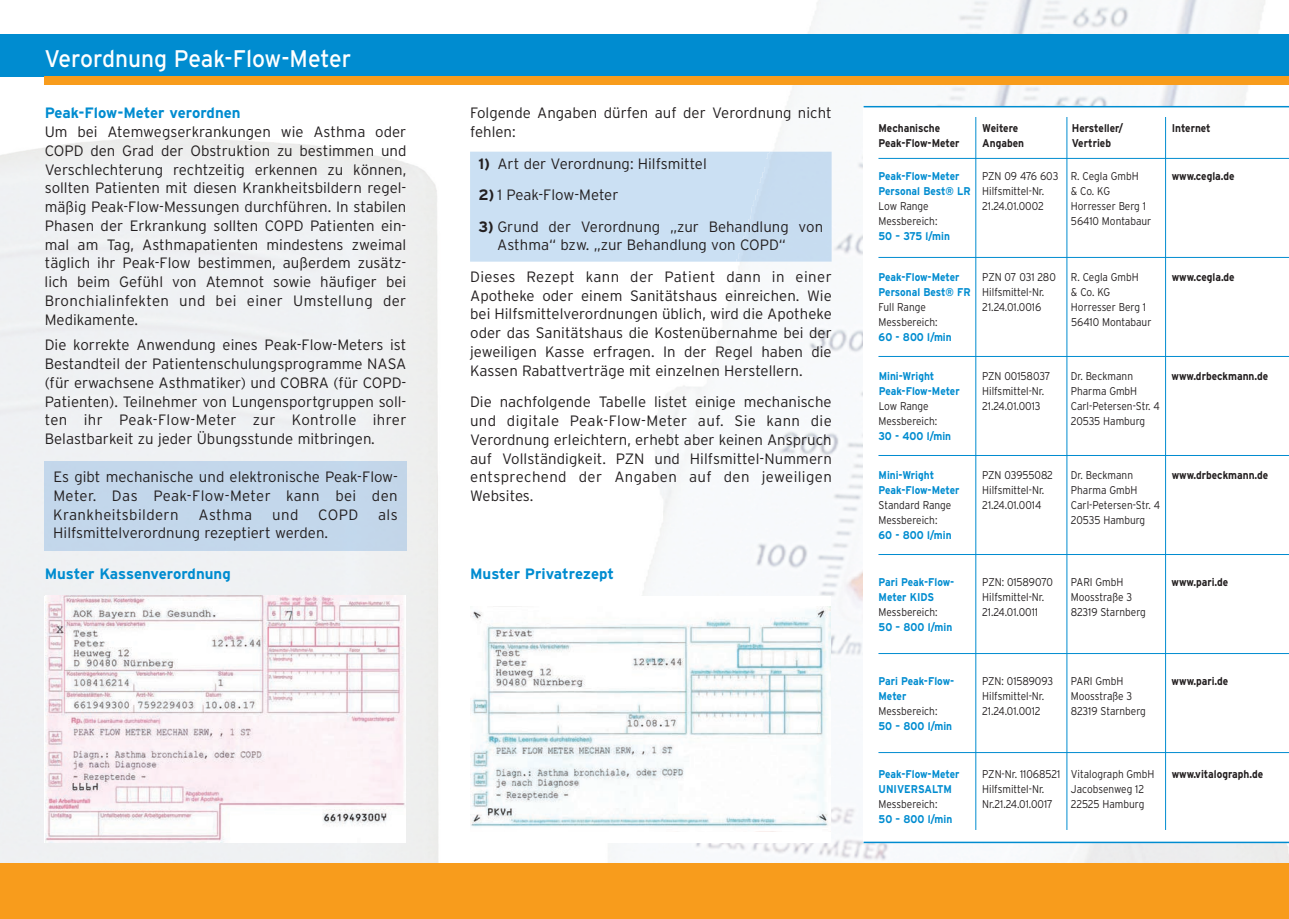
<style>
.page{position:relative;width:1289px;height:919px;background:#fff}
.page>*{position:absolute;margin:0;border:0;box-sizing:border-box;transform-origin:0 0}
.t1{font:24px "Interstate";color:#fff;scale:.95 1}
.t2{font:300 15px/18.8px "Interstate";color:#231f20;text-align:justify}
.t3{font:700 15px "Interstate";color:#008cd0}
.t4{font:300 11.25px/15px "Interstate";color:#231f20;scale:.9 1}
.t5{font:700 11.25px/15px "Interstate";color:#008cd0;scale:.9 1}
.t6{font:700 11.25px/15px "Interstate";color:#231f20;scale:.9 1}
.s1{font-weight:700}
</style>
<div class="page">
<img style="left:600px;top:0;width:688px;height:863px">
<div style="left:0;top:34px;width:1288px;height:43px;background:#008cd0"></div>
<div style="left:0;top:863px;width:1288px;height:55px;background:#f89c1c"></div>
<div style="left:45px;top:77px;width:1243px;height:8px;background:#f89c1c"></div>
<img style="left:45px;top:595px;width:361px;height:247px">
<div style="left:470px;top:595px;width:360px;height:247px;background:#fff"></div>
<img style="left:470px;top:606px;width:360px;height:221px">
<div style="left:45px;top:461px;width:361px;height:89px;background:#c3d7eb"></div>
<div style="left:470px;top:152px;width:266px;height:109px;background:#cbe0f3"></div>
<div style="left:736px;top:152px;width:95px;height:109px;background:#c7dcf0"></div>
<div style="left:863px;top:106px;width:425px;height:736px;background:#fff"></div>
<hr style="left:975px;top:117px;width:1px;height:712px;background:#008cd0">
<hr style="left:1066px;top:117px;width:1px;height:712px;background:#008cd0">
<hr style="left:1165px;top:117px;width:1px;height:712px;background:#008cd0">
<hr style="left:878px;top:158px;width:410px;height:1px;background:#008cd0">
<hr style="left:878px;top:257px;width:410px;height:1px;background:#008cd0">
<hr style="left:878px;top:356px;width:410px;height:1px;background:#008cd0">
<hr style="left:878px;top:455px;width:410px;height:1px;background:#008cd0">
<hr style="left:878px;top:554px;width:410px;height:1px;background:#008cd0">
<hr style="left:878px;top:653px;width:410px;height:1px;background:#008cd0">
<hr style="left:878px;top:752px;width:410px;height:1px;background:#008cd0">
<hr style="left:863px;top:106px;width:425px;height:1px;background:#008cd0">
<hr style="left:863px;top:841px;width:425px;height:2px;background:#008cd0">
<h1 class="t1" style="left:45px;top:44px;width:324px">Verordnung Peak-Flow-Meter</h1>
<p class="t3" style="left:45px;top:104px;width:197px">Peak-Flow-Meter verordnen</p>
<p class="t2" style="left:45px;top:122px;width:363px">Um bei Atemwegserkrankungen wie Asthma oder COPD den Grad der Obstruktion zu bestimmen und Verschlechterung rechtzeitig erkennen zu können, sollten Patienten mit diesen Krankheitsbildern regel&shy;mäßig Peak-Flow-Messungen durchführen. In stabilen Phasen der Erkrankung sollten COPD Patienten ein&shy;mal am Tag, Asthmapatienten mindestens zweimal täglich ihr Peak-Flow bestimmen, außerdem zusätz&shy;lich beim Gefühl von Atemnot sowie häufiger bei Bronchialinfekten und bei einer Umstellung der Medikamente.</p>
<p class="t2" style="left:45px;top:335px;width:363px">Die korrekte Anwendung eines Peak-Flow-Meters ist Bestandteil der Patientenschulungsprogramme NASA (für erwachsene Asthmatiker) und COBRA (für COPD-Patienten). Teilnehmer von Lungensportgruppen soll&shy;ten ihr Peak-Flow-Meter zur Kontrolle ihrer Belastbarkeit zu jeder Übungsstunde mitbringen.</p>
<p class="t2" style="left:53px;top:467px;width:346px">Es gibt mechanische und elektronische Peak-Flow-Meter. Das Peak-Flow-Meter kann bei den Krankheits bildern</p>
<p class="t2" style="left:198px;top:505px;width:55px">Asthma</p>
<p class="t2" style="left:272px;top:505px;width:28px">und</p>
<p class="t2" style="left:318px;top:505px;width:42px">COPD</p>
<p class="t2" style="left:378px;top:505px;width:21px">als</p>
<p class="t2" style="left:53px;top:523px;width:276px">Hilfsmittelverordnung rezeptiert werden.</p>
<p class="t2" style="left:470px;top:104px;width:363px">Folgende Angaben dürfen auf der Verordnung nicht fehlen:</p>
<p class="t2" style="left:478px;top:154px;width:230px"><span class="s1">1)</span> Art der Verordnung: Hilfsmittel</p>
<p class="t2" style="left:478px;top:185px;width:141px"><span class="s1">2)</span> 1 Peak-Flow-Meter</p>
<p class="t2" style="left:497px;top:217px;width:327px;text-indent:-19px"><span class="s1">3)</span> Grund der Verordnung „zur Behandlung von<br>Asthma“ bzw. „zur Behandlung von COPD“</p>
<p class="t2" style="left:470px;top:267px;width:363px">Dieses Rezept kann der Patient dann in einer Apotheke oder einem Sanitätshaus einreichen. Wie bei Hilfsmittelverordnungen üblich, wird die Apotheke oder das Sanitätshaus die Kostenübernahme bei der jeweiligen Kasse erfragen. In der Regel haben die Kassen Rabattverträge mit einzelnen Herstellern.</p>
<p class="t2" style="left:470px;top:393px;width:363px">Die nachfolgende Tabelle listet einige mechanische und digitale Peak-Flow-Meter auf. Sie kann die Verordnung erleichtern, erhebt aber keinen Anspruch auf Vollständigkeit. PZN und Hilfsmittel-Nummern entsprechend der Angaben auf den jeweiligen Websites.</p>
<p class="t3" style="left:45px;top:565px;width:188px">Muster Kassenverordnung</p>
<p class="t3" style="left:470px;top:565px;width:145px">Muster Privatrezept</p>
<p class="t6" style="left:878px;top:120px;width:92px">Mechanische<br>Peak-Flow-Meter</p>
<p class="t5" style="left:878px;top:169px;width:104px">Peak-Flow-Meter<br>Personal Best® LR</p>
<p class="t4" style="left:878px;top:199px;width:67px">Low Range<br>Messbereich:</p>
<p class="t5" style="left:878px;top:229px;width:81px">50 – 375 l/min</p>
<p class="t6" style="left:982px;top:120px;width:48px">Weitere<br>Angaben</p>
<p class="t6" style="left:1071px;top:120px;width:59px">Hersteller/<br>Vertrieb</p>
<p class="t6" style="left:1171px;top:120px;width:45px">Internet</p>
<p class="t4" style="left:982px;top:169px;width:86px">PZN 09 476 603<br>Hilfsmittel-Nr.<br>21.24.01.0002</p>
<p class="t4" style="left:1070px;top:169px;width:91px">R. Cegla GmbH<br>&amp; Co. KG<br>Horresser Berg 1<br>56410 Montabaur</p>
<p class="t6" style="left:1171px;top:169px;width:71px">www.cegla.de</p>
<p class="t5" style="left:878px;top:270px;width:104px">Peak-Flow-Meter<br>Personal Best® FR</p>
<p class="t4" style="left:878px;top:300px;width:67px">Full Range<br>Messbereich:</p>
<p class="t5" style="left:878px;top:330px;width:83px">60 - 800 l/min</p>
<p class="t5" style="left:878px;top:368px;width:92px">Mini-Wright<br>Peak-Flow-Meter</p>
<p class="t4" style="left:878px;top:398px;width:67px">Low Range<br>Messbereich:</p>
<p class="t5" style="left:878px;top:428px;width:82px">30 - 400 l/min</p>
<p class="t5" style="left:878px;top:467px;width:92px">Mini-Wright<br>Peak-Flow-Meter</p>
<p class="t4" style="left:878px;top:497px;width:82px">Standard Range<br>Messbereich:</p>
<p class="t5" style="left:878px;top:527px;width:83px">60 - 800 l/min</p>
<p class="t4" style="left:982px;top:270px;width:83px">PZN 07 031 280<br>Hilfsmittel-Nr.<br>21.24.01.0016</p>
<p class="t4" style="left:1070px;top:270px;width:91px">R. Cegla GmbH<br>&amp; Co. KG<br>Horresser Berg 1<br>56410 Montabaur</p>
<p class="t6" style="left:1171px;top:270px;width:71px">www.cegla.de</p>
<p class="t4" style="left:982px;top:368px;width:77px">PZN 00158037<br>Hilfsmittel-Nr.<br>21.24.01.0013</p>
<p class="t4" style="left:1070px;top:368px;width:100px">Dr. Beckmann<br>Pharma GmbH<br>Carl-Petersen-Str. 4<br>20535 Hamburg</p>
<p class="t6" style="left:1171px;top:368px;width:109px">www.drbeckmann.de</p>
<p class="t4" style="left:982px;top:467px;width:80px">PZN 03955082<br>Hilfsmittel-Nr.<br>21.24.01.0014</p>
<p class="t4" style="left:1070px;top:467px;width:100px">Dr. Beckmann<br>Pharma GmbH<br>Carl-Petersen-Str. 4<br>20535 Hamburg</p>
<p class="t6" style="left:1171px;top:467px;width:109px">www.drbeckmann.de</p>
<p class="t5" style="left:878px;top:575px;width:86px">Pari Peak-Flow-<br>Meter KIDS</p>
<p class="t4" style="left:878px;top:605px;width:67px">Messbereich:</p>
<p class="t5" style="left:878px;top:620px;width:83px">50 – 800 l/min</p>
<p class="t4" style="left:982px;top:575px;width:80px">PZN: 01589070<br>Hilfsmittel-Nr.<br>21.24.01.0011</p>
<p class="t4" style="left:1070px;top:575px;width:85px">PARI GmbH<br>Moosstraße 3<br>82319 Starnberg</p>
<p class="t6" style="left:1171px;top:575px;width:64px">www.pari.de</p>
<p class="t5" style="left:878px;top:673px;width:86px">Pari Peak-Flow-<br>Meter</p>
<p class="t4" style="left:878px;top:703px;width:67px">Messbereich:</p>
<p class="t5" style="left:878px;top:718px;width:83px">50 – 800 l/min</p>
<p class="t5" style="left:878px;top:766px;width:92px">Peak-Flow-Meter<br>UNIVERSALTM</p>
<p class="t4" style="left:878px;top:796px;width:67px">Messbereich:</p>
<p class="t5" style="left:878px;top:811px;width:83px">50 – 800 l/min</p>
<p class="t4" style="left:982px;top:673px;width:80px">PZN: 01589093<br>Hilfsmittel-Nr.<br>21.24.01.0012</p>
<p class="t4" style="left:1070px;top:673px;width:85px">PARI GmbH<br>Moosstraße 3<br>82319 Starnberg</p>
<p class="t6" style="left:1171px;top:673px;width:64px">www.pari.de</p>
<p class="t4" style="left:982px;top:766px;width:88px">PZN-Nr. 11068521<br>Hilfsmittel-Nr.<br>Nr.21.24.01.0017</p>
<p class="t4" style="left:1070px;top:766px;width:94px">Vitalograph GmbH<br>Jacobsenweg 12<br>22525 Hamburg</p>
<p class="t6" style="left:1171px;top:766px;width:103px">www.vitalograph.de</p>
</div>
